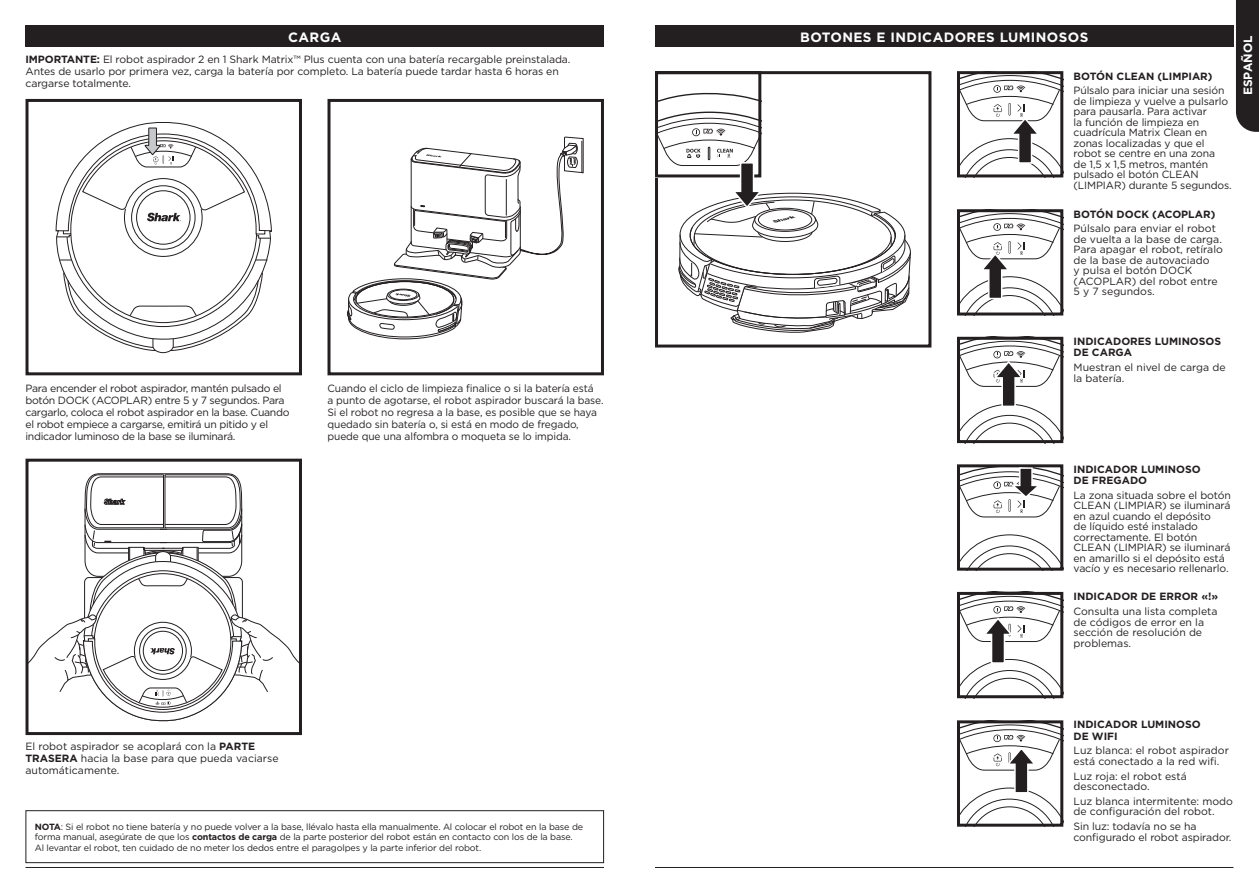
<style>
.page{position:relative;width:1259px;height:893px;background:#fff}
.page>*{position:absolute;margin:0;border:0;box-sizing:border-box;transform-origin:0 0}
.t1{font:700 13.5px "Gotham";letter-spacing:.03em;color:#fff}
.t2{font:700 12px "Gotham";color:#fff}
.t3{font:10.5px/10.5px "Gotham";letter-spacing:-.01em;color:#231f20}
.t4{font:10.5px/12px "Gotham";letter-spacing:-.03em;color:#231f20}
.t5{font:700 10.5px/11.2px "Gotham";color:#231f20}
.t6{font:9px/10.5px "Gotham";letter-spacing:-.015em;color:#231f20}
.s1{font-weight:700}
</style>
<div class="page">
<hr style="left:655px;top:867px;width:578px;height:1px;background:#231f20">
<hr style="left:26px;top:867px;width:578px;height:1px;background:#231f20">
<div style="left:655px;top:26px;width:578px;height:21px;background:#231f20"></div>
<div style="left:26px;top:810px;width:578px;height:53px;border:1px solid #231f20"></div>
<svg style="left:30px;top:473px;width:268px;height:249px"></svg>
<div style="left:26px;top:459px;width:276px;height:276px;border:3px solid #231f20"></div>
<svg style="left:347px;top:137px;width:236px;height:202px"></svg>
<div style="left:327px;top:99px;width:277px;height:276px;border:3px solid #231f20"></div>
<div style="left:26px;top:26px;width:578px;height:21px;background:#231f20"></div>
<div style="left:26px;top:99px;width:276px;height:276px;border:3px solid #231f20"></div>
<svg style="left:56px;top:127px;width:216px;height:226px"></svg>
<svg style="left:957px;top:71px;width:106px;height:106px"></svg>
<svg style="left:957px;top:209px;width:106px;height:106px"></svg>
<svg style="left:957px;top:337px;width:106px;height:106px"></svg>
<svg style="left:957px;top:464px;width:106px;height:107px"></svg>
<svg style="left:957px;top:592px;width:106px;height:106px"></svg>
<svg style="left:957px;top:720px;width:106px;height:107px"></svg>
<div style="left:1236px;top:0;width:23px;height:132px;background:#231f20"></div>
<div style="left:655px;top:71px;width:276px;height:277px;border:3px solid #231f20"></div>
<div style="left:655px;top:71px;width:106px;height:106px;border:3px solid #231f20"></div>
<svg style="left:655px;top:93px;width:256px;height:242px"></svg>
<p class="t1" style="left:288px;top:28px;width:55px">CARGA</p>
<p class="t3" style="left:26px;top:53px;width:546px;line-height:12px"><span class="s1">IMPORTANTE:</span> El robot aspirador 2 en 1 Shark Matrix™ Plus cuenta con una batería recargable preinstalada.<br>Antes de usarlo por primera vez, carga la batería por completo. La batería puede tardar hasta 6 horas en cargarse totalmente.</p>
<p class="t4" style="left:26px;top:382px;width:265px">Para encender el robot aspirador, mantén pulsado el botón DOCK (ACOPLAR) entre 5 y 7 segundos. Para cargarlo, coloca el robot aspirador en la base. Cuando el robot empiece a cargarse, emitirá un pitido y el indicador luminoso de la base se iluminará.</p>
<p class="t3" style="left:327px;top:382px;width:277px;line-height:12px">Cuando el ciclo de limpieza finalice o si la batería está<br>a punto de agotarse, el robot aspirador buscará la base.<br>Si el robot no regresa a la base, es posible que se haya quedado sin batería o, si está en modo de fregado, puede que una alfombra o moqueta se lo impida.</p>
<p class="t3" style="left:26px;top:740px;width:254px;line-height:12px">El robot aspirador se acoplará con la <span class="s1">PARTE<br>TRASERA</span> hacia la base para que pueda vaciarse automáticamente.</p>
<p class="t6" style="left:35px;top:821px;width:550px"><span class="s1">NOTA</span>: Si el robot no tiene batería y no puede volver a la base, llévalo hasta ella manualmente. Al colocar el robot en la base de forma manual, asegúrate de que los <span class="s1">contactos de carga</span> de la parte posterior del robot están en contacto con los de la base.<br>Al levantar el robot, ten cuidado de no meter los dedos entre el paragolpes y la parte inferior del robot.</p>
<p class="t1" style="left:800px;top:28px;width:290px">BOTONES E INDICADORES LUMINOSOS</p>
<p class="t5" style="left:1073px;top:70px;width:140px">BOTÓN CLEAN (LIMPIAR)</p>
<p class="t3" style="left:1073px;top:85px;width:160px">Púlsalo para iniciar una sesión de limpieza y vuelve a pulsarlo para pausarla. Para activar<br>la función de limpieza en cuadrícula Matrix Clean en zonas localizadas y que el robot se centre en una zona<br>de 1,5 x 1,5 metros, mantén pulsado el botón CLEAN (LIMPIAR) durante 5 segundos.</p>
<p class="t5" style="left:1073px;top:208px;width:143px">BOTÓN DOCK (ACOPLAR)</p>
<p class="t3" style="left:1073px;top:223px;width:151px">Púlsalo para enviar el robot de vuelta a la base de carga.<br>Para apagar el robot, retíralo de la base de autovaciado<br>y pulsa el botón DOCK (ACOPLAR) del robot entre<br>5 y 7 segundos.</p>
<p class="t2" style="left:1240px;top:95px;width:61px;rotate:-90deg">ESPAÑOL</p>
<p class="t5" style="left:1073px;top:336px;width:149px">INDICADORES LUMINOSOS<br>DE CARGA</p>
<p class="t3" style="left:1073px;top:362px;width:154px">Muestran el nivel de carga de la batería.</p>
<p class="t5" style="left:1073px;top:463px;width:129px">INDICADOR LUMINOSO<br>DE FREGADO</p>
<p class="t3" style="left:1073px;top:490px;width:159px">La zona situada sobre el botón<br>CLEAN (LIMPIAR) se iluminará en azul cuando el depósito<br>de líquido esté instalado correctamente. El botón<br>CLEAN (LIMPIAR) se iluminará en amarillo si el depósito está vacío y es necesario rellenarlo.</p>
<p class="t5" style="left:1073px;top:591px;width:146px">INDICADOR DE ERROR «!»</p>
<p class="t3" style="left:1073px;top:606px;width:145px">Consulta una lista completa de códigos de error en la sección de resolución de problemas.</p>
<p class="t5" style="left:1073px;top:719px;width:129px">INDICADOR LUMINOSO<br>DE WIFI</p>
<p class="t3" style="left:1073px;top:745px;width:157px">Luz blanca: el robot aspirador está conectado a la red wifi.</p>
<p class="t3" style="left:1073px;top:770px;width:115px">Luz roja: el robot está desconectado.</p>
<p class="t3" style="left:1073px;top:796px;width:161px">Luz blanca intermitente: modo de configuración del robot.</p>
<p class="t3" style="left:1073px;top:821px;width:159px">Sin luz: todavía no se ha configurado el robot aspirador.</p>
</div>
